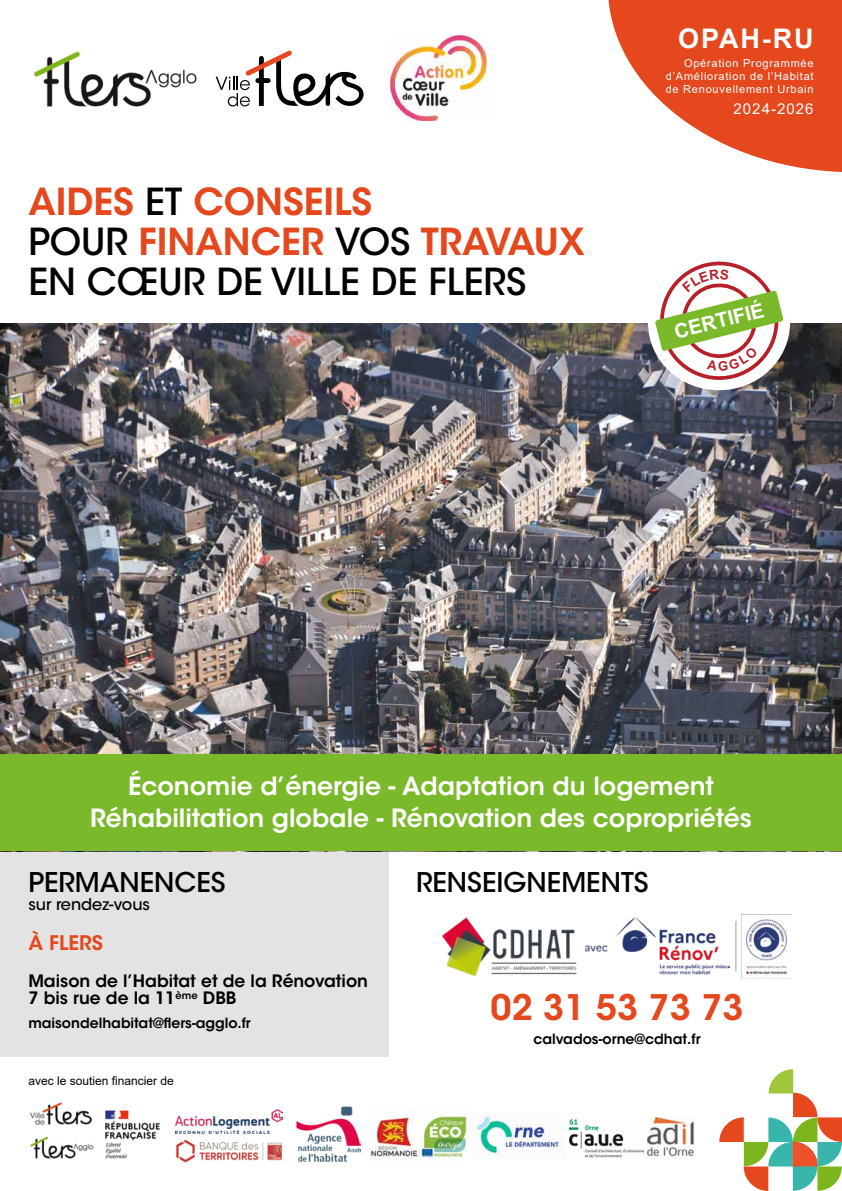
<style>
.page{position:relative;width:842px;height:1191px;background:#fff}
.page>*{position:absolute;margin:0;border:0;box-sizing:border-box;transform-origin:0 0}
.t1{font:500 37px/40px "ITC Avant Garde Std";color:#000}
.t2{font:600 35px "ITC Avant Garde Std";color:#e5481d}
.t3{font:500 27px "ITC Avant Garde Std";color:#000}
.t4{font:700 27px "Arial";letter-spacing:.07em;color:#fff}
.t5{font:600 25px/32.4px "ITC Avant Garde Std";color:#fff;text-align:center}
.t6{font:700 20.2px "Arial";color:#fff}
.t7{font:600 20px "ITC Avant Garde Std";color:#e5481d}
.t8{font:600 17px/17px "ITC Avant Garde Std";color:#000}
.t9{font:500 16px "ITC Avant Garde Std";color:#000}
.t10{font:15px "Arial";letter-spacing:.07em;color:#fff}
.t11{font:600 14px "ITC Avant Garde Std";color:#000}
.t12{font:12px "Arial";color:#000}
.t13{font:11px/13px "Arial";letter-spacing:.07em;color:#fff;text-align:justify}
.s1{font-weight:600;color:#e5481d}
</style>
<div class="page">
<div style="left:0;top:851px;width:388px;height:205px;background:#e3e3e3"></div>
<img style="left:0;top:323px;width:842px;height:431px">
<svg style="left:608px;top:0;width:234px;height:172px;fill:#e5481d"></svg>
<svg style="left:216px;top:51px;width:148px;height:55px"></svg>
<img style="left:33px;top:51px;width:164px;height:56px">
<img style="left:390px;top:35px;width:101px;height:85px">
<svg style="left:719px;top:1069px;width:123px;height:122px"></svg>
<img style="left:296px;top:1106px;width:64px;height:55px">
<img style="left:30px;top:1102px;width:62px;height:23px">
<img style="left:30px;top:1136px;width:64px;height:23px">
<img style="left:648px;top:1117px;width:47px;height:40px">
<img style="left:370px;top:1108px;width:98px;height:52px">
<img style="left:176px;top:1139px;width:106px;height:24px">
<img style="left:474px;top:1114px;width:89px;height:45px">
<img style="left:570px;top:1119px;width:74px;height:38px">
<img style="left:105px;top:1110px;width:55px;height:49px">
<div style="left:0;top:754px;width:842px;height:97px;background:#7ab929"></div>
<img style="left:443px;top:917px;width:286px;height:58px">
<img style="left:741px;top:914px;width:50px;height:64px">
<hr style="left:735px;top:921px;width:1px;height:50px;background:#9d9d9c">
<div style="left:648px;top:255px;width:142px;height:135px;background:#fff;border-radius:50%"></div>
<img style="left:175px;top:1109px;width:108px;height:24px">
<svg style="left:655px;top:262px;width:128px;height:119px"></svg>
<h1 class="t1" style="left:28px;top:181px;width:558px"><span class="s1">AIDES</span> ET <span class="s1">CONSEILS<br></span>POUR <span class="s1">FINANCER</span> VOS <span class="s1">TRAVAUX<br></span>EN CŒUR DE VILLE DE FLERS</h1>
<p class="t4" style="left:678px;top:19px;width:137px">OPAH-RU</p>
<p class="t13" style="left:666px;top:56px;width:149px;text-indent:18px">Opération Programmée d’Amélioration de l’Habitat de Renouvellement Urbain</p>
<p class="t10" style="left:733px;top:98px;width:82px">2024-2026</p>
<p class="t6" style="left:671px;top:319px;width:93px;rotate:-14deg">CERTIFIÉ</p>
<p class="t5" style="left:90px;top:769px;width:663px">Économie d’énergie - Adaptation du logement<br>Réhabilitation globale - Rénovation des copropriétés</p>
<p class="t3" style="left:28px;top:865px;width:199px">PERMANENCES</p>
<p class="t9" style="left:28px;top:894px;width:123px">sur rendez-vous</p>
<p class="t7" style="left:28px;top:930px;width:76px">À FLERS</p>
<p class="t8" style="left:28px;top:972px;width:341px">Maison de l’Habitat et de la Rénovation<br>7 bis rue de la 11<sup>ème</sup> DBB</p>
<p class="t11" style="left:28px;top:1014px;width:224px">maisondelhabitat@flers-agglo.fr</p>
<p class="t12" style="left:28px;top:1072px;width:147px">avec le soutien financier de</p>
<p class="t3" style="left:416px;top:865px;width:234px">RENSEIGNEMENTS</p>
<h2 class="t2" style="left:491px;top:984px;width:254px">02 31 53 73 73</h2>
<p class="t11" style="left:533px;top:1029px;width:169px">calvados-orne@cdhat.fr</p>
</div>
